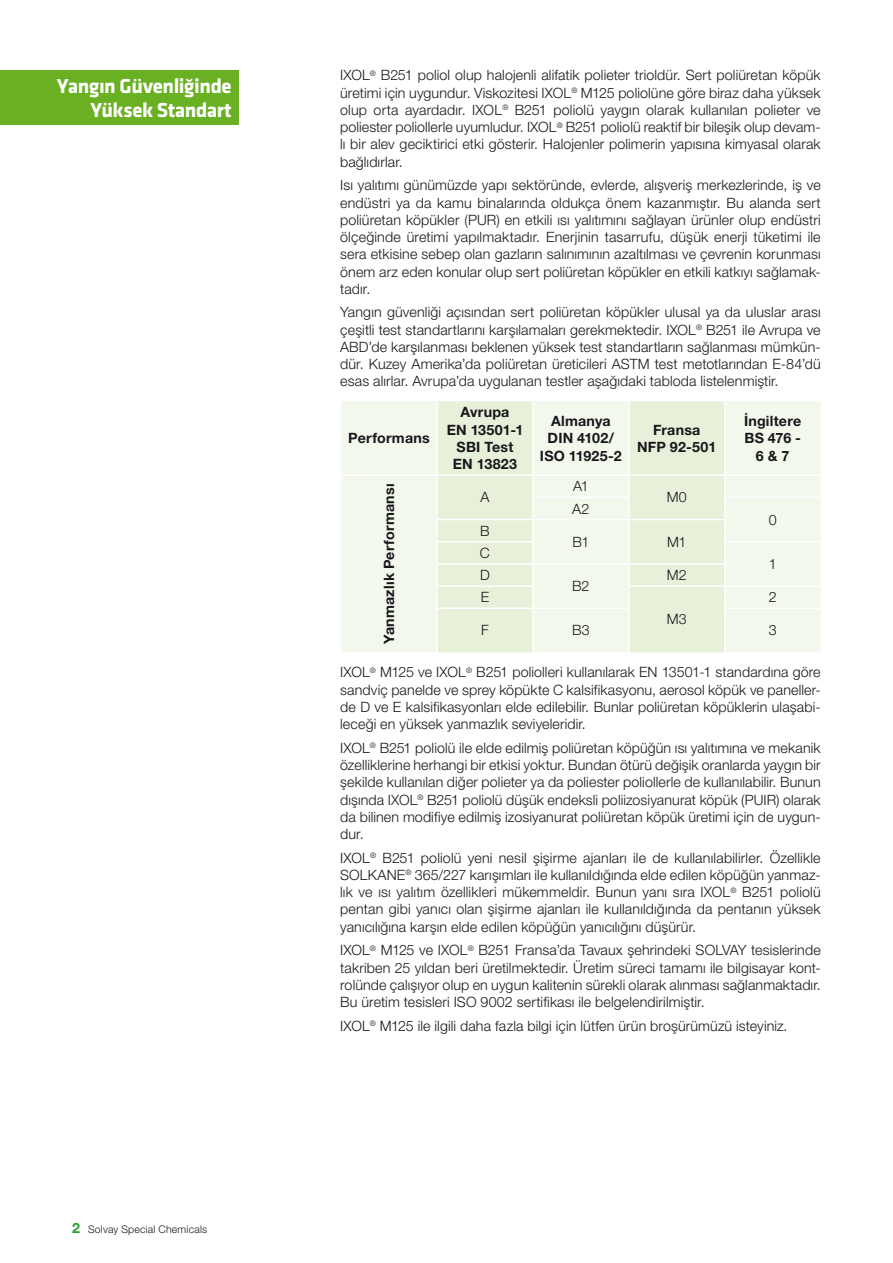
<style>
.page{position:relative;width:893px;height:1263px;background:#fff}
.page>*{position:absolute;margin:0;border:0;box-sizing:border-box;transform-origin:0 0}
.t1{font:700 21px/24px "Klavika";letter-spacing:-.02em;color:#fff;text-align:right}
.t2{font:300 14.25px/17.2px "Helvetica Neue LT Pro";letter-spacing:.01em;color:#1a171c;text-align:justify}
.t3{font:700 14.25px/17.2px "Helvetica Neue LT Pro";letter-spacing:.015em;color:#1a171c;text-align:center}
.t4{font:300 10.5px "Helvetica Neue LT Pro";letter-spacing:.02em;color:#1a171c}
.s1{font-weight:700;font-size:14.25px;color:#1fa12e}
</style>
<div class="page">
<div style="left:0;top:70px;width:238px;height:55px;background:#6ab023"></div>
<div style="left:341px;top:401px;width:480px;height:251px;background:#f3f8ec"></div>
<svg style="left:438px;top:401px;width:286px;height:251px;background:#ebf2de"></svg>
<hr style="left:436px;top:401px;width:2px;height:73px;background:#fff">
<hr style="left:532px;top:401px;width:2px;height:73px;background:#fff">
<hr style="left:628px;top:401px;width:2px;height:73px;background:#fff">
<hr style="left:724px;top:401px;width:1px;height:73px;background:#fff">
<hr style="left:341px;top:474px;width:96px;height:2px;background:#fff">
<hr style="left:437px;top:474px;width:96px;height:2px;background:#fff">
<hr style="left:436px;top:476px;width:2px;height:21px;background:#fff">
<hr style="left:436px;top:497px;width:2px;height:22px;background:#fff">
<hr style="left:533px;top:474px;width:96px;height:2px;background:#fff">
<hr style="left:532px;top:476px;width:2px;height:21px;background:#fff">
<hr style="left:629px;top:474px;width:96px;height:2px;background:#fff">
<hr style="left:628px;top:476px;width:2px;height:21px;background:#fff">
<hr style="left:725px;top:474px;width:96px;height:2px;background:#fff">
<hr style="left:532px;top:497px;width:98px;height:1px;background:#fff">
<hr style="left:532px;top:498px;width:2px;height:21px;background:#fff">
<hr style="left:628px;top:498px;width:2px;height:21px;background:#fff">
<hr style="left:724px;top:497px;width:97px;height:1px;background:#fff">
<hr style="left:436px;top:519px;width:97px;height:1px;background:#fff">
<hr style="left:436px;top:520px;width:2px;height:21px;background:#fff">
<hr style="left:533px;top:519px;width:96px;height:1px;background:#fff">
<hr style="left:532px;top:520px;width:2px;height:21px;background:#fff">
<hr style="left:629px;top:519px;width:96px;height:1px;background:#fff">
<hr style="left:628px;top:520px;width:2px;height:22px;background:#fff">
<hr style="left:628px;top:542px;width:2px;height:21px;background:#fff">
<hr style="left:436px;top:541px;width:98px;height:1px;background:#fff">
<hr style="left:436px;top:542px;width:2px;height:21px;background:#fff">
<hr style="left:532px;top:542px;width:2px;height:21px;background:#fff">
<hr style="left:724px;top:541px;width:97px;height:1px;background:#fff">
<hr style="left:436px;top:563px;width:97px;height:2px;background:#fff">
<hr style="left:436px;top:565px;width:2px;height:20px;background:#fff">
<hr style="left:533px;top:563px;width:96px;height:2px;background:#fff">
<hr style="left:532px;top:565px;width:2px;height:20px;background:#fff">
<hr style="left:629px;top:563px;width:96px;height:2px;background:#fff">
<hr style="left:628px;top:565px;width:2px;height:20px;background:#fff">
<hr style="left:436px;top:585px;width:98px;height:2px;background:#fff">
<hr style="left:436px;top:587px;width:2px;height:20px;background:#fff">
<hr style="left:532px;top:587px;width:2px;height:20px;background:#fff">
<hr style="left:628px;top:585px;width:97px;height:2px;background:#fff">
<hr style="left:628px;top:587px;width:2px;height:20px;background:#fff">
<hr style="left:725px;top:585px;width:96px;height:2px;background:#fff">
<svg style="left:724px;top:476px;width:1px;height:131px"></svg>
<hr style="left:436px;top:607px;width:97px;height:2px;background:#fff">
<hr style="left:436px;top:609px;width:2px;height:43px;background:#fff">
<hr style="left:533px;top:607px;width:97px;height:2px;background:#fff">
<hr style="left:532px;top:609px;width:2px;height:43px;background:#fff">
<hr style="left:628px;top:609px;width:2px;height:43px;background:#fff">
<hr style="left:724px;top:607px;width:97px;height:2px;background:#fff">
<hr style="left:724px;top:609px;width:1px;height:43px;background:#fff">
<h1 class="t1" style="left:57px;top:73px;width:176px">Yangın Güvenliğinde<br>Yüksek Standart</h1>
<p class="t2" style="left:340px;top:66px;width:482px">IXOL<sup>®</sup> B251 poliol olup halojenli alifatik polieter trioldür. Sert poliüretan köpük üretimi için uygundur. Viskozitesi IXOL<sup>®</sup> M125 poliolüne göre biraz daha yüksek olup orta ayardadır. IXOL<sup>®</sup> B251 poliolü yaygın olarak kullanılan polieter ve poliester poliollerle uyumludur. IXOL<sup>®</sup> B251 poliolü reaktif bir bileşik olup devam&shy;lı bir alev geciktirici etki gösterir. Halojenler polimerin yapısına kimyasal olarak bağlıdırlar.</p>
<p class="t2" style="left:340px;top:176px;width:482px">Isı yalıtımı günümüzde yapı sektöründe, evlerde, alışveriş merkezlerinde, iş ve endüstri ya da kamu binalarında oldukça önem kazanmıştır. Bu alanda sert poliüretan köpükler (PUR) en etkili ısı yalıtımını sağlayan ürünler olup endüstri ölçeğinde üretimi yapılmaktadır. Enerjinin tasarrufu, düşük enerji tüketimi ile sera etkisine sebep olan gazların salınımının azaltılması ve çevrenin korunması önem arz eden konular olup sert poliüretan köpükler en etkili katkıyı sağlamak&shy;tadır.</p>
<p class="t2" style="left:340px;top:303px;width:482px">Yangın güvenliği açısından sert poliüretan köpükler ulusal ya da uluslar arası çeşitli test standartlarını karşılamaları gerekmektedir. IXOL<sup>®</sup> B251 ile Avrupa ve ABD’de karşılanması beklenen yüksek test standartların sağlanması mümkün&shy;dür. Kuzey Amerika’da poliüretan üreticileri ASTM test metotlarından E-84’dü esas alırlar. Avrupa’da uygulanan testler aşağıdaki tabloda listelenmiştir.</p>
<p class="t3" style="left:348px;top:429px;width:83px">Performans</p>
<p class="t3" style="left:447px;top:403px;width:78px">Avrupa<br>EN 13501-1<br>SBI Test<br>EN 13823</p>
<p class="t3" style="left:540px;top:412px;width:83px">Almanya<br>DIN 4102/<br>ISO 11925-2</p>
<p class="t3" style="left:637px;top:421px;width:81px">Fransa<br>NFP 92-501</p>
<p class="t3" style="left:744px;top:412px;width:59px">İngiltere<br>BS 476 -<br>6 &amp; 7</p>
<p class="t2" style="left:573px;top:477px;width:17px">A1</p>
<p class="t3" style="left:380px;top:644px;width:162px;rotate:-90deg">Yanmazlık Performansı</p>
<p class="t2" style="left:480px;top:488px;width:10px">A</p>
<p class="t2" style="left:667px;top:488px;width:22px">M0</p>
<p class="t2" style="left:572px;top:500px;width:19px">A2</p>
<p class="t2" style="left:769px;top:511px;width:9px">0</p>
<p class="t2" style="left:480px;top:522px;width:11px">B</p>
<p class="t2" style="left:572px;top:533px;width:18px">B1</p>
<p class="t2" style="left:667px;top:533px;width:21px">M1</p>
<p class="t2" style="left:480px;top:544px;width:12px">C</p>
<p class="t2" style="left:769px;top:555px;width:9px">1</p>
<p class="t2" style="left:480px;top:566px;width:11px">D</p>
<p class="t2" style="left:667px;top:566px;width:21px">M2</p>
<p class="t2" style="left:572px;top:577px;width:19px">B2</p>
<p class="t2" style="left:481px;top:588px;width:10px">E</p>
<p class="t2" style="left:769px;top:588px;width:9px">2</p>
<p class="t2" style="left:667px;top:610px;width:21px">M3</p>
<p class="t2" style="left:481px;top:621px;width:9px">F</p>
<p class="t2" style="left:572px;top:621px;width:19px">B3</p>
<p class="t2" style="left:769px;top:621px;width:9px">3</p>
<p class="t4" style="left:72px;top:1223px;width:136px"><span class="s1">2</span> Solvay Special Chemicals</p>
<p class="t2" style="left:340px;top:663px;width:482px">IXOL<sup>®</sup> M125 ve IXOL<sup>®</sup> B251 poliolleri kullanılarak EN 13501-1 standardına göre sandviç panelde ve sprey köpükte C kalsifikasyonu, aerosol köpük ve paneller&shy;de D ve E kalsifikasyonları elde edilebilir. Bunlar poliüretan köpüklerin ulaşabi&shy;leceği en yüksek yanmazlık seviyeleridir.</p>
<p class="t2" style="left:340px;top:739px;width:482px">IXOL<sup>®</sup> B251 poliolü ile elde edilmiş poliüretan köpüğün ısı yalıtımına ve mekanik özelliklerine herhangi bir etkisi yoktur. Bundan ötürü değişik oranlarda yaygın bir şekilde kullanılan diğer polieter ya da poliester poliollerle de kullanılabilir. Bunun dışında IXOL<sup>®</sup> B251 poliolü düşük endeksli poliizosiyanurat köpük (PUIR) olarak da bilinen modifiye edilmiş izosiyanurat poliüretan köpük üretimi için de uygun&shy;dur.</p>
<p class="t2" style="left:340px;top:849px;width:482px">IXOL<sup>®</sup> B251 poliolü yeni nesil şişirme ajanları ile de kullanılabilirler. Özellikle SOLKANE<sup>®</sup> 365/227 karışımları ile kullanıldığında elde edilen köpüğün yanmaz&shy;lık ve ısı yalıtım özellikleri mükemmeldir. Bunun yanı sıra IXOL<sup>®</sup> B251 poliolü pentan gibi yanıcı olan şişirme ajanları ile kullanıldığında da pentanın yüksek yanıcılığına karşın elde edilen köpüğün yanıcılığını düşürür.</p>
<p class="t2" style="left:340px;top:941px;width:482px">IXOL<sup>®</sup> M125 ve IXOL<sup>®</sup> B251 Fransa’da Tavaux şehrindeki SOLVAY tesislerinde takriben 25 yıldan beri üretilmektedir. Üretim süreci tamamı ile bilgisayar kont&shy;rolünde çalışıyor olup en uygun kalitenin sürekli olarak alınması sağlanmaktadır.<br>Bu üretim tesisleri ISO 9002 sertifikası ile belgelendirilmiştir.</p>
<p class="t2" style="left:340px;top:1017px;width:449px">IXOL<sup>®</sup> M125 ile ilgili daha fazla bilgi için lütfen ürün broşürümüzü isteyiniz.</p>
</div>
